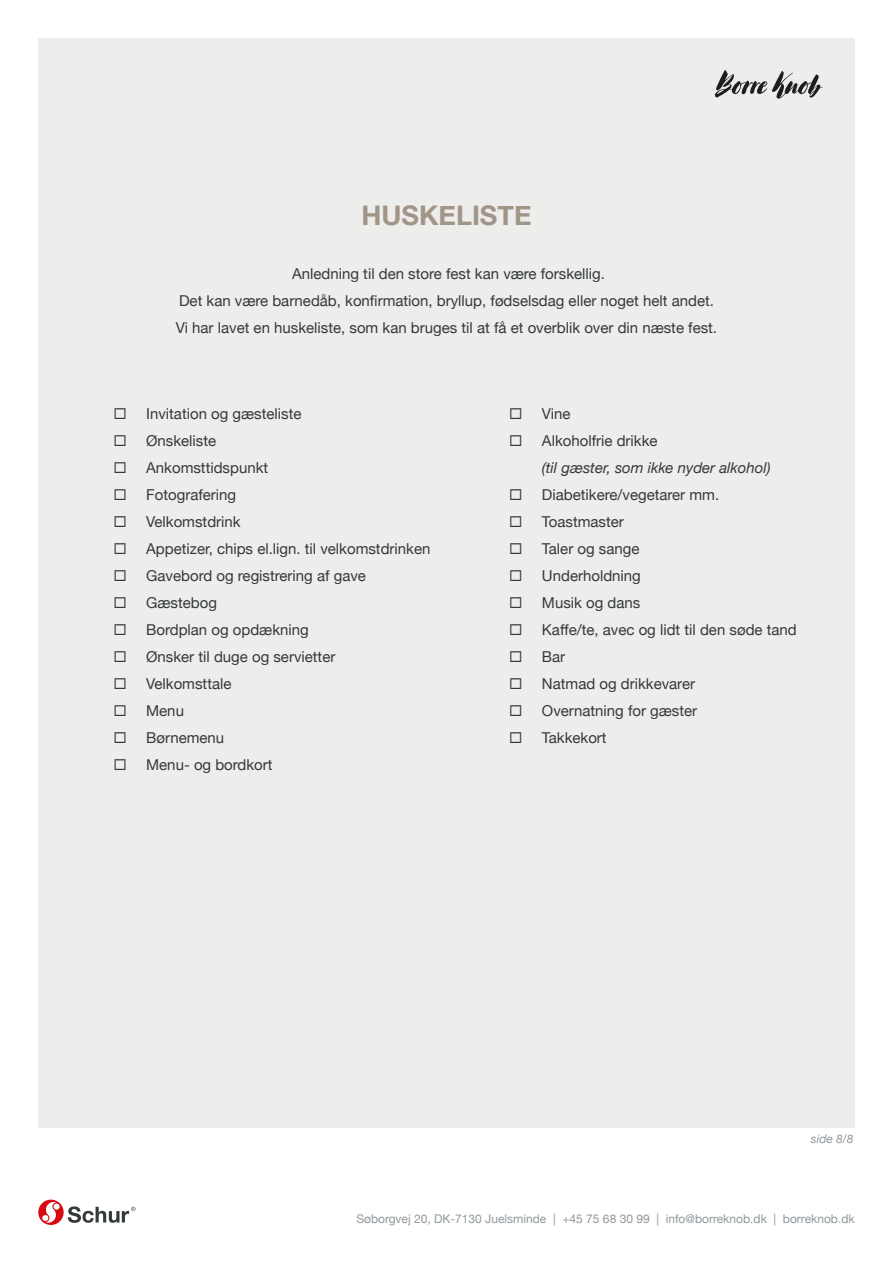
<style>
.page{position:relative;width:893px;height:1263px;background:#fff}
.page>*{position:absolute;margin:0;border:0;box-sizing:border-box;transform-origin:0 0}
.t1{font:700 27px "Helvetica Neue";color:#a09587}
.t2{font:15px/27px "Helvetica Neue";color:#34393b;text-align:center}
.t3{font:italic 15px/27px "Helvetica Neue";color:#34393b}
.t4{font:12px "Helvetica Neue";color:#91989c}
.t5{font:italic 12px "Helvetica Neue";color:#91989c}
.s1{font-style:normal}
</style>
<div class="page">
<svg style="left:68px;top:1206px;width:67px;height:17px"></svg>
<svg style="left:38px;top:1199px;width:26px;height:26px"></svg>
<svg style="left:42px;top:1202px;width:18px;height:21px"></svg>
<div style="left:38px;top:38px;width:817px;height:1090px;background:#ededeb"></div>
<svg style="left:715px;top:70px;width:108px;height:29px"></svg>
<p class="t1" style="left:361px;top:194px;width:172px">HUSKELISTE</p>
<p class="t2" style="left:176px;top:261px;width:543px">Anledning til den store fest kan være forskellig.<br>Det kan være barnedåb, konfirmation, bryllup, fødselsdag eller noget helt andet.<br>Vi har lavet en huskeliste, som kan bruges til at få et overblik over din næste fest.</p>
<p class="t2" style="left:113px;top:401px;width:190px">◻ Invitation og gæsteliste</p>
<p class="t2" style="left:113px;top:428px;width:104px">◻ Ønskeliste</p>
<p class="t2" style="left:113px;top:455px;width:156px">◻ Ankomsttidspunkt</p>
<p class="t2" style="left:113px;top:482px;width:124px">◻ Fotografering</p>
<p class="t2" style="left:113px;top:509px;width:129px">◻ Velkomstdrink</p>
<p class="t2" style="left:113px;top:536px;width:318px">◻ Appetizer, chips el.lign. til velkomstdrinken</p>
<p class="t2" style="left:113px;top:563px;width:254px">◻ Gavebord og registrering af gave</p>
<p class="t2" style="left:113px;top:590px;width:105px">◻ Gæstebog</p>
<p class="t2" style="left:113px;top:617px;width:197px">◻ Bordplan og opdækning</p>
<p class="t2" style="left:113px;top:644px;width:223px">◻ Ønsker til duge og servietter</p>
<p class="t2" style="left:113px;top:671px;width:120px">◻ Velkomsttale</p>
<p class="t2" style="left:113px;top:698px;width:72px">◻ Menu</p>
<p class="t2" style="left:113px;top:725px;width:112px">◻ Børnemenu</p>
<p class="t2" style="left:113px;top:752px;width:161px">◻ Menu- og bordkort</p>
<p class="t2" style="left:509px;top:401px;width:63px">◻ Vine</p>
<p class="t3" style="left:542px;top:428px;width:230px;text-indent:-33px">◻ <span class="s1">Alkoholfrie drikke<br></span>(til gæster, som ikke nyder alkohol)</p>
<p class="t2" style="left:509px;top:482px;width:212px">◻ Diabetikere/vegetarer mm.</p>
<p class="t2" style="left:509px;top:509px;width:116px">◻ Toastmaster</p>
<p class="t2" style="left:509px;top:536px;width:132px">◻ Taler og sange</p>
<p class="t2" style="left:509px;top:563px;width:133px">◻ Underholdning</p>
<p class="t2" style="left:509px;top:590px;width:133px">◻ Musik og dans</p>
<p class="t2" style="left:509px;top:617px;width:289px">◻ Kaffe/te, avec og lidt til den søde tand</p>
<p class="t2" style="left:509px;top:644px;width:58px">◻ Bar</p>
<p class="t2" style="left:509px;top:671px;width:187px">◻ Natmad og drikkevarer</p>
<p class="t2" style="left:509px;top:698px;width:190px">◻ Overnatning for gæster</p>
<p class="t2" style="left:509px;top:725px;width:99px">◻ Takkekort</p>
<p class="t5" style="left:811px;top:1130px;width:44px">side 8/8</p>
<p class="t4" style="left:356px;top:1210px;width:500px">Søborgvej 20, DK-7130 Juelsminde | +45 75 68 30 99 | info@borreknob.dk | borreknob.dk</p>
</div>
